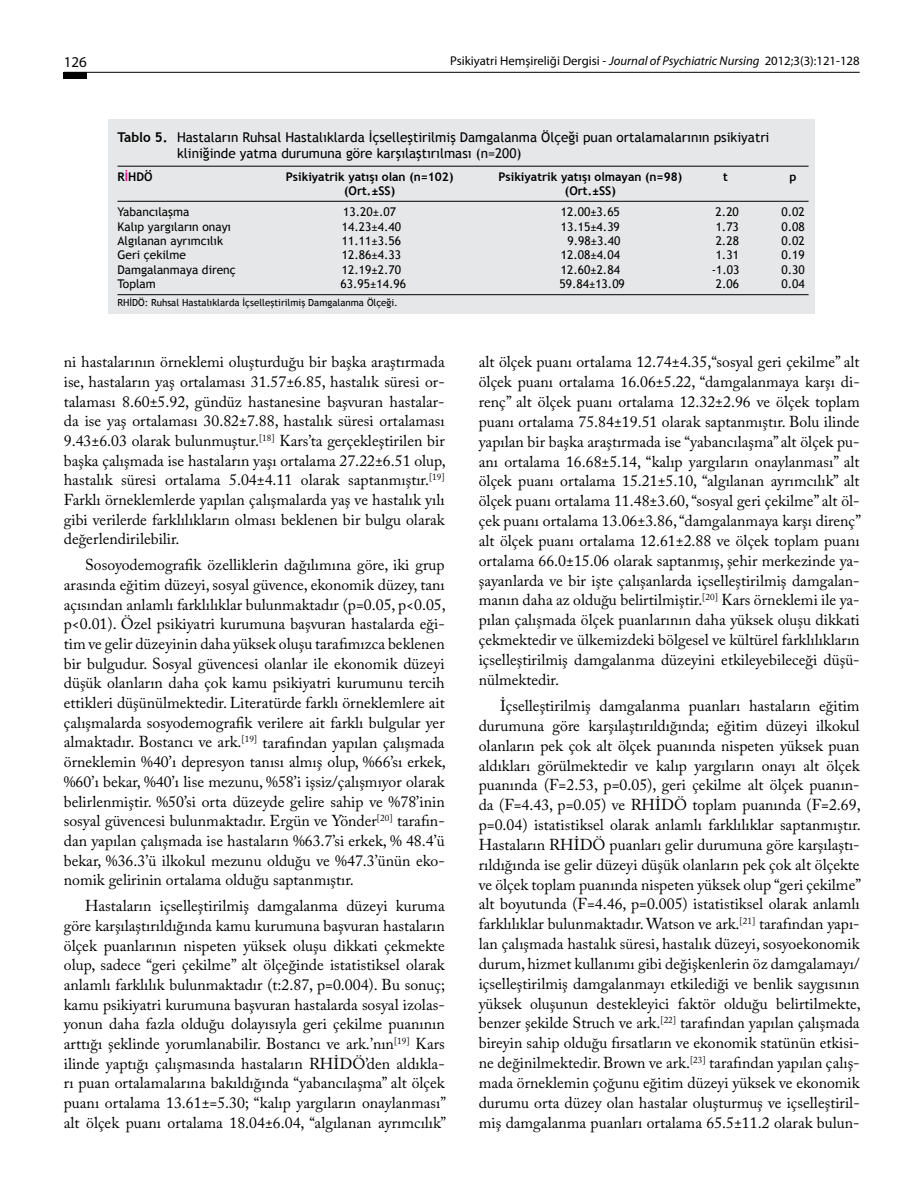
<style>
.page{position:relative;width:915px;height:1183px;background:#fff}
.page>*{position:absolute;margin:0;border:0;box-sizing:border-box;transform-origin:0 0}
.t1{font:15.75px/19.8px "Adobe Caslon Pro";color:#000;text-align:justify}
.t2{font:15px "Myriad Pro";color:#000}
.t3{font:13.5px/16.2px "Trebuchet MS";color:#000}
.t4{font:12.75px "Myriad Pro";color:#000}
.t5{font:12px "Trebuchet MS";color:#000}
.t6{font:700 12px "Trebuchet MS";color:#000}
.t7{font:9.75px "Trebuchet MS";color:#000}
.s1{font-style:italic}
.s2{font-weight:700}
.s3{color:#ec008c}
</style>
<div class="page">
<hr style="left:64px;top:72px;width:795px;height:1px;background:#000">
<div style="left:64px;top:72px;width:23px;height:7px;background:#000"></div>
<div style="left:108px;top:119px;width:706px;height:194px;background:#e6e7e8"></div>
<hr style="left:117px;top:166px;width:691px;height:1px;background:#000">
<hr style="left:117px;top:201px;width:691px;height:1px;background:#000">
<hr style="left:117px;top:294px;width:691px;height:1px;background:#000">
<p class="t2" style="left:64px;top:53px;width:25px">126</p>
<p class="t4" style="left:450px;top:54px;width:411px">Psikiyatri Hemşireliği Dergisi - <span class="s1">Journal of Psychiatric Nursing</span> 2012;3(3):121-128</p>
<p class="t3" style="left:177px;top:129px;width:593px;text-indent:-60px"><span class="s2">Tablo 5.</span> Hastaların Ruhsal Hastalıklarda İçselleştirilmiş Damgalanma Ölçeği puan ortalamalarının psikiyatri kliniğinde yatma durumuna göre karşılaştırılması (n=200)</p>
<p class="t6" style="left:117px;top:169px;width:37px">R<span class="s3">İ</span>HDÖ</p>
<p class="t6" style="left:286px;top:169px;width:169px">Psikiyatrik yatışı olan (n=102)</p>
<p class="t6" style="left:498px;top:169px;width:185px">Psikiyatrik yatışı olmayan (n=98)</p>
<p class="t6" style="left:722px;top:169px;width:6px">t</p>
<p class="t6" style="left:789px;top:169px;width:8px">p</p>
<p class="t6" style="left:344px;top:184px;width:52px">(Ort.±SS)</p>
<p class="t6" style="left:564px;top:184px;width:52px">(Ort.±SS)</p>
<p class="t5" style="left:117px;top:205px;width:73px">Yabancılaşma</p>
<p class="t5" style="left:343px;top:205px;width:54px">13.20±.07</p>
<p class="t5" style="left:560px;top:205px;width:61px">12.00±3.65</p>
<p class="t5" style="left:715px;top:205px;width:25px">2.20</p>
<p class="t5" style="left:781px;top:205px;width:25px">0.02</p>
<p class="t5" style="left:117px;top:219px;width:115px">Kalıp yargıların onayı</p>
<p class="t5" style="left:342px;top:219px;width:61px">14.23±4.40</p>
<p class="t5" style="left:560px;top:219px;width:61px">13.15±4.39</p>
<p class="t5" style="left:715px;top:219px;width:25px">1.73</p>
<p class="t5" style="left:781px;top:219px;width:25px">0.08</p>
<p class="t5" style="left:117px;top:234px;width:107px">Algılanan ayrımcılık</p>
<p class="t5" style="left:342px;top:234px;width:61px">11.11±3.56</p>
<p class="t5" style="left:567px;top:234px;width:54px">9.98±3.40</p>
<p class="t5" style="left:715px;top:234px;width:25px">2.28</p>
<p class="t5" style="left:781px;top:234px;width:25px">0.02</p>
<p class="t5" style="left:117px;top:248px;width:70px">Geri çekilme</p>
<p class="t5" style="left:342px;top:248px;width:61px">12.86±4.33</p>
<p class="t5" style="left:560px;top:248px;width:61px">12.08±4.04</p>
<p class="t5" style="left:715px;top:248px;width:25px">1.31</p>
<p class="t5" style="left:781px;top:248px;width:25px">0.19</p>
<p class="t5" style="left:117px;top:262px;width:120px">Damgalanmaya direnç</p>
<p class="t5" style="left:342px;top:262px;width:61px">12.19±2.70</p>
<p class="t5" style="left:560px;top:262px;width:61px">12.60±2.84</p>
<p class="t5" style="left:711px;top:262px;width:29px">-1.03</p>
<p class="t5" style="left:781px;top:262px;width:25px">0.30</p>
<p class="t5" style="left:117px;top:277px;width:40px">Toplam</p>
<p class="t5" style="left:340px;top:277px;width:67px">63.95±14.96</p>
<p class="t5" style="left:559px;top:277px;width:67px">59.84±13.09</p>
<p class="t5" style="left:715px;top:277px;width:25px">2.06</p>
<p class="t5" style="left:781px;top:277px;width:25px">0.04</p>
<p class="t7" style="left:117px;top:297px;width:282px">RHİDÖ: Ruhsal Hastalıklarda İçselleştirilmiş Damgalanma Ölçeği.</p>
<p class="t1" style="left:64px;top:352px;width:383px">ni hastalarının örneklemi oluşturduğu bir başka araştırmada ise, hastaların yaş ortalaması 31.57±6.85, hastalık süresi or&shy;talaması 8.60±5.92, gündüz hastanesine başvuran hastalar&shy;da ise yaş ortalaması 30.82±7.88, hastalık süresi ortalaması 9.43±6.03 olarak bulunmuştur.<sup>[18]</sup> Kars’ta gerçekleştirilen bir başka çalışmada ise hastaların yaşı ortalama 27.22±6.51 olup, hastalık süresi ortalama 5.04±4.11 olarak saptanmıştır.<sup>[19] </sup>Farklı örneklemlerde yapılan çalışmalarda yaş ve hastalık yılı gibi verilerde farklılıkların olması beklenen bir bulgu olarak değerlendirilebilir.</p>
<p class="t1" style="left:64px;top:555px;width:383px;text-indent:21px">Sosoyodemografik özelliklerin dağılımına göre, iki grup arasında eğitim düzeyi, sosyal güvence, ekonomik düzey, tanı açısından anlamlı farklılıklar bulunmaktadır (p=0.05, p&lt;0.05, p&lt;0.01). Özel psikiyatri kurumuna başvuran hastalarda eği&shy;tim ve gelir düzeyinin daha yüksek oluşu tarafımızca beklenen bir bulgudur. Sosyal güvencesi olanlar ile ekonomik düzeyi düşük olanların daha çok kamu psikiyatri kurumunu tercih ettikleri düşünülmektedir. Literatürde farklı örneklemlere ait çalışmalarda sosyodemografik verilere ait farklı bulgular yer almaktadır. Bostancı ve ark.<sup>[19]</sup> tarafından yapılan çalışmada örneklemin %40’ı depresyon tanısı almış olup, %66’sı erkek, %60’ı bekar, %40’ı lise mezunu, %58’i işsiz/çalışmıyor olarak belirlenmiştir. %50’si orta düzeyde gelire sahip ve %78’inin sosyal güvencesi bulunmaktadır. Ergün ve Yönder<sup>[20]</sup> tarafın&shy;dan yapılan çalışmada ise hastaların %63.7’si erkek, % 48.4’ü bekar, %36.3’ü ilkokul mezunu olduğu ve %47.3’ünün eko&shy;nomik gelirinin ortalama olduğu saptanmıştır.</p>
<p class="t1" style="left:64px;top:895px;width:384px;text-indent:21px">Hastaların içselleştirilmiş damgalanma düzeyi kuruma göre karşılaştırıldığında kamu kurumuna başvuran hastaların ölçek puanlarının nispeten yüksek oluşu dikkati çekmekte olup, sadece “geri çekilme” alt ölçeğinde istatistiksel olarak anlamlı farklılık bulunmaktadır (t:2.87, p=0.004). Bu sonuç; kamu psikiyatri kurumuna başvuran hastalarda sosyal izolas&shy;yonun daha fazla olduğu dolayısıyla geri çekilme puanının arttığı şeklinde yorumlanabilir. Bostancı ve ark.’nın<sup>[19]</sup> Kars ilinde yaptığı çalışmasında hastaların RHİDÖ’den aldıkla&shy;rı puan ortalamalarına bakıldığında “yabancılaşma” alt ölçek puanı ortalama 13.61±=5.30; “kalıp yargıların onaylanması” alt ölçek puanı ortalama 18.04±6.04, “algılanan ayrımcılık”</p>
<p class="t1" style="left:478px;top:352px;width:384px">alt ölçek puanı ortalama 12.74±4.35,“sosyal geri çekilme” alt ölçek puanı ortalama 16.06±5.22, “damgalanmaya karşı di&shy;renç” alt ölçek puanı ortalama 12.32±2.96 ve ölçek toplam puanı ortalama 75.84±19.51 olarak saptanmıştır. Bolu ilinde yapılan bir başka araştırmada ise “yabancılaşma” alt ölçek pu&shy;anı ortalama 16.68±5.14, “kalıp yargıların onaylanması” alt ölçek puanı ortalama 15.21±5.10, “algılanan ayrımcılık” alt ölçek puanı ortalama 11.48±3.60, “sosyal geri çekilme” alt öl&shy;çek puanı ortalama 13.06±3.86, “damgalanmaya karşı direnç” alt ölçek puanı ortalama 12.61±2.88 ve ölçek toplam puanı ortalama 66.0±15.06 olarak saptanmış, şehir merkezinde ya&shy;şayanlarda ve bir işte çalışanlarda içselleştirilmiş damgalan&shy;manın daha az olduğu belirtilmiştir.<sup>[20]</sup> Kars örneklemi ile ya&shy;pılan çalışmada ölçek puanlarının daha yüksek oluşu dikkati çekmektedir ve ülkemizdeki bölgesel ve kültürel farklılıkların içselleştirilmiş damgalanma düzeyini etkileyebileceği düşü&shy;nülmektedir.</p>
<p class="t1" style="left:478px;top:695px;width:384px;text-indent:21px">İçselleştirilmiş damgalanma puanları hastaların eğitim durumuna göre karşılaştırıldığında; eğitim düzeyi ilkokul olanların pek çok alt ölçek puanında nispeten yüksek puan aldıkları görülmektedir ve kalıp yargıların onayı alt ölçek puanında (F=2.53, p=0.05), geri çekilme alt ölçek puanın&shy;da (F=4.43, p=0.05) ve RHİDÖ toplam puanında (F=2.69, p=0.04) istatistiksel olarak anlamlı farklılıklar saptanmıştır.<br>Hastaların RHİDÖ puanları gelir durumuna göre karşılaştı&shy;rıldığında ise gelir düzeyi düşük olanların pek çok alt ölçekte ve ölçek toplam puanında nispeten yüksek olup “geri çekilme” alt boyutunda (F=4.46, p=0.005) istatistiksel olarak anlamlı farklılıklar bulunmaktadır. Watson ve ark.<sup>[21]</sup> tarafından yapı&shy;lan çalışmada hastalık süresi, hastalık düzeyi, sosyoekonomik durum, hizmet kullanımı gibi değişkenlerin öz damgalamayı/ içselleştirilmiş damgalanmayı etkilediği ve benlik saygısının yüksek oluşunun destekleyici faktör olduğu belirtilmekte, benzer şekilde Struch ve ark.<sup>[22]</sup> tarafından yapılan çalışmada bireyin sahip olduğu fırsatların ve ekonomik statünün etkisi&shy;ne değinilmektedir. Brown ve ark.<sup>[23]</sup> tarafından yapılan çalış&shy;mada örneklemin çoğunu eğitim düzeyi yüksek ve ekonomik durumu orta düzey olan hastalar oluşturmuş ve içselleştiril&shy;miş damgalanma puanları ortalama 65.5±11.2 olarak bulun-</p>
</div>
